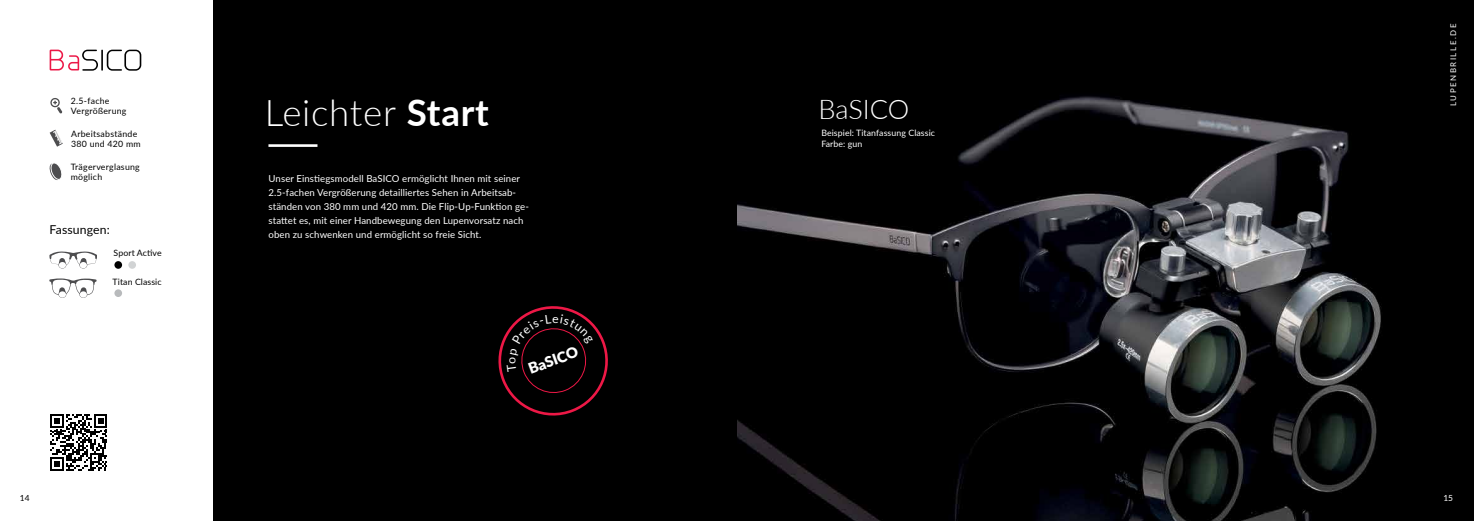
<style>
.page{position:relative;width:1474px;height:521px;background:#fff}
.page>*{position:absolute;margin:0;border:0;box-sizing:border-box;transform-origin:0 0}
.t1{font:300 36.75px "Lato";letter-spacing:.02em;color:#fff}
.t2{font:300 27.12px "Lato";letter-spacing:-.01em;color:#fff}
.t3{font:900 14.88px "Lato";color:#fff}
.t4{font:12.25px "Lato";letter-spacing:.01em;color:#000}
.t5{font:9.62px/14px "Lato";letter-spacing:.01em;color:#fff}
.t6{font:8.75px/10.5px "Lato";letter-spacing:.03em;color:#000}
.t7{font:8.75px/10.5px "Lato";letter-spacing:.01em;color:#fff}
.t8{font:8.75px "Lato";letter-spacing:.01em;color:#000}
.t9{font:8.4px "Lato";color:#fff}
.t10{font:8.4px "Lato";color:#000}
.t11{font:7.88px "Lato";letter-spacing:.2em;color:#fff}
.s1{font-weight:700}
</style>
<div class="page">
<img style="left:737px;top:0;width:736px;height:521px">
<svg style="left:50px;top:50px;width:91px;height:21px"></svg>
<div style="left:213px;top:0;width:524px;height:521px;background:#000"></div>
<svg style="left:50px;top:414px;width:57px;height:57px"></svg>
<hr style="left:268px;top:144px;width:49px;height:3px;background:#fff">
<svg style="left:49px;top:163px;width:13px;height:17px"></svg>
<svg style="left:50px;top:130px;width:13px;height:17px"></svg>
<div style="left:114px;top:261px;width:8px;height:8px;background:#000;border-radius:50%"></div>
<div style="left:114px;top:289px;width:8px;height:8px;background:#b8babc;border-radius:50%"></div>
<div style="left:128px;top:261px;width:8px;height:8px;background:#d1d3d4;border-radius:50%"></div>
<svg style="left:50px;top:98px;width:12px;height:16px"></svg>
<svg style="left:49px;top:278px;width:48px;height:20px"></svg>
<div style="left:80px;top:291px;width:7px;height:7px;background:#fff;border-radius:50%"></div>
<svg style="left:49px;top:252px;width:48px;height:16px"></svg>
<div style="left:80px;top:262px;width:7px;height:6px;background:#fff;border-radius:50%"></div>
<svg style="left:498px;top:306px;width:110px;height:110px"></svg>
<p class="t6" style="left:71px;top:95px;width:57px">2.5-fache<br>Vergrößerung</p>
<p class="t6" style="left:71px;top:128px;width:71px">Arbeitsabstände<br>380 und 420 mm</p>
<p class="t6" style="left:71px;top:161px;width:71px">Trägerverglasung möglich</p>
<p class="t4" style="left:50px;top:221px;width:62px">Fassungen:</p>
<p class="t8" style="left:114px;top:246px;width:50px">Sport Active</p>
<p class="t8" style="left:113px;top:275px;width:51px">Titan Classic</p>
<p class="t10" style="left:20px;top:492px;width:11px">14</p>
<h1 class="t1" style="left:265px;top:87px;width:225px">Leichter <span class="s1">Start</span></h1>
<p class="t5" style="left:268px;top:171px;width:262px">Unser Einstiegsmodell BaSICO ermöglicht Ihnen mit seiner 2.5-fachen Vergrößerung detailliertes Sehen in Arbeitsab&shy;ständen von 380 mm und 420 mm. Die Flip-Up-Funktion ge&shy;stattet es, mit einer Handbewegung den Lupenvorsatz nach oben zu schwenken und ermöglicht so freie Sicht.</p>
<h3 class="t3" style="left:525px;top:358px;width:53px;rotate:-20deg">BaSICO</h3>
<h2 class="t2" style="left:818px;top:90px;width:92px">BaSICO</h2>
<p class="t7" style="left:821px;top:127px;width:115px">Beispiel: Titanfassung Classic<br>Farbe: gun</p>
<p class="t11" style="left:1447px;top:106px;width:84px;rotate:-90deg">LUPENBRILLE.DE</p>
<p class="t9" style="left:1443px;top:492px;width:11px">15</p>
</div>
